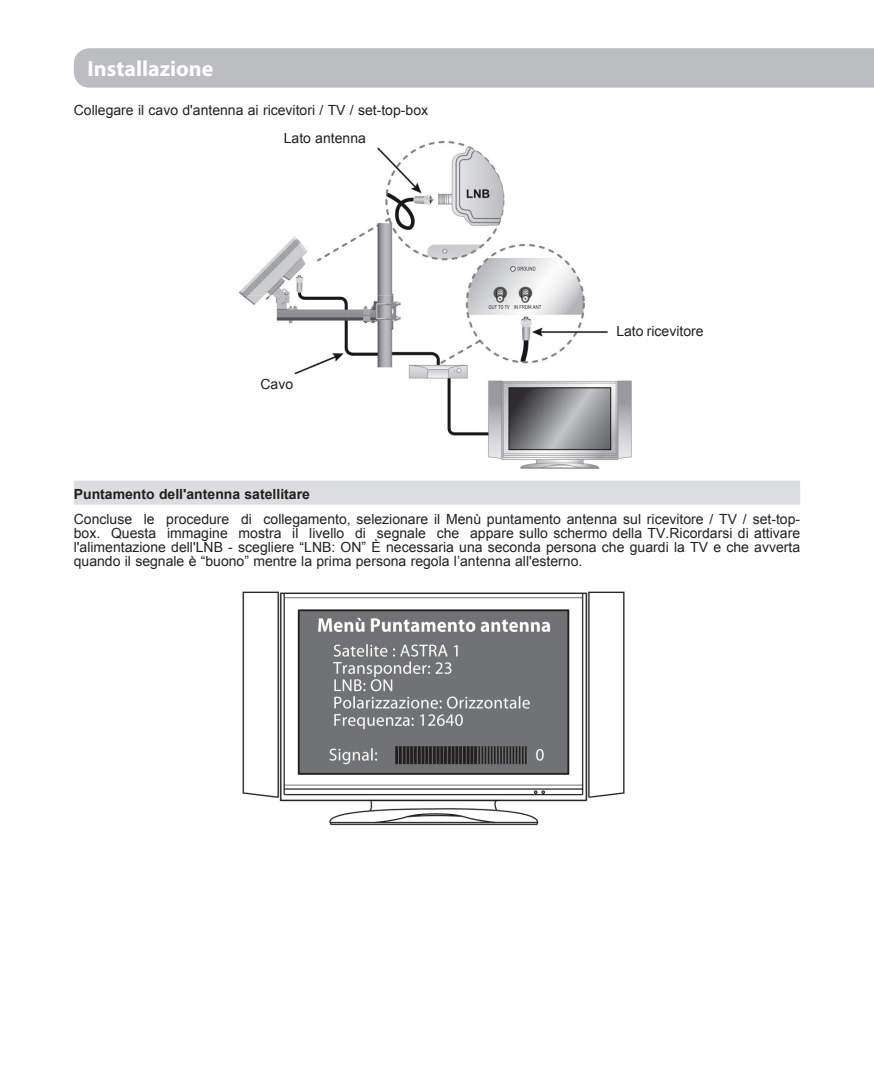
<style>
.page{position:relative;width:874px;height:1083px;background:#fff}
.page>*{position:absolute;margin:0;border:0;box-sizing:border-box;transform-origin:0 0}
.t1{font:700 22px "Myriad Pro";color:#fff}
.Fließtext{font:14px/14px "Arial";color:#231f20;text-align:justify}
.Über_Kapitel{font:700 14px "Arial";color:#231f20}
</style>
<div class="page">
<div style="left:74px;top:48px;width:799px;height:40px;background:#bcbdc0"></div>
<img style="left:239px;top:140px;width:393px;height:328px">
<div style="left:74px;top:481px;width:725px;height:24px;background:#dcdddf"></div>
<img style="left:242px;top:591px;width:383px;height:235px">
<p class="t1" style="left:99px;top:54px;width:127px">Installazione</p>
<p class="Fließtext" style="left:74px;top:103px;width:355px">Collegare il cavo d'antenna ai ricevitori / TV / set-top-box</p>
<p class="Fließtext" style="left:283px;top:131px;width:84px">Lato antenna</p>
<p class="t1" style="left:87px;top:54px;width:127px">Installazione</p>
<p class="Fließtext" style="left:260px;top:377px;width:34px">Cavo</p>
<p class="Fließtext" style="left:616px;top:324px;width:89px">Lato ricevitore</p>
<p class="Über_Kapitel" style="left:74px;top:485px;width:237px">Puntamento dell'antenna satellitare</p>
<p class="Fließtext" style="left:74px;top:512px;width:727px">Concluse le procedure di collegamento, selezionare il Menù puntamento antenna sul ricevitore / TV / set-top&shy;box. Questa immagine mostra il livello di segnale che appare sullo schermo della TV.Ricordarsi di attivare l'alimentazione dell'LNB - scegliere “LNB: ON” È necessaria una seconda persona che guardi la TV e che avverta quando il segnale è “buono” mentre la prima persona regola l’antenna all'esterno.</p>
</div>
